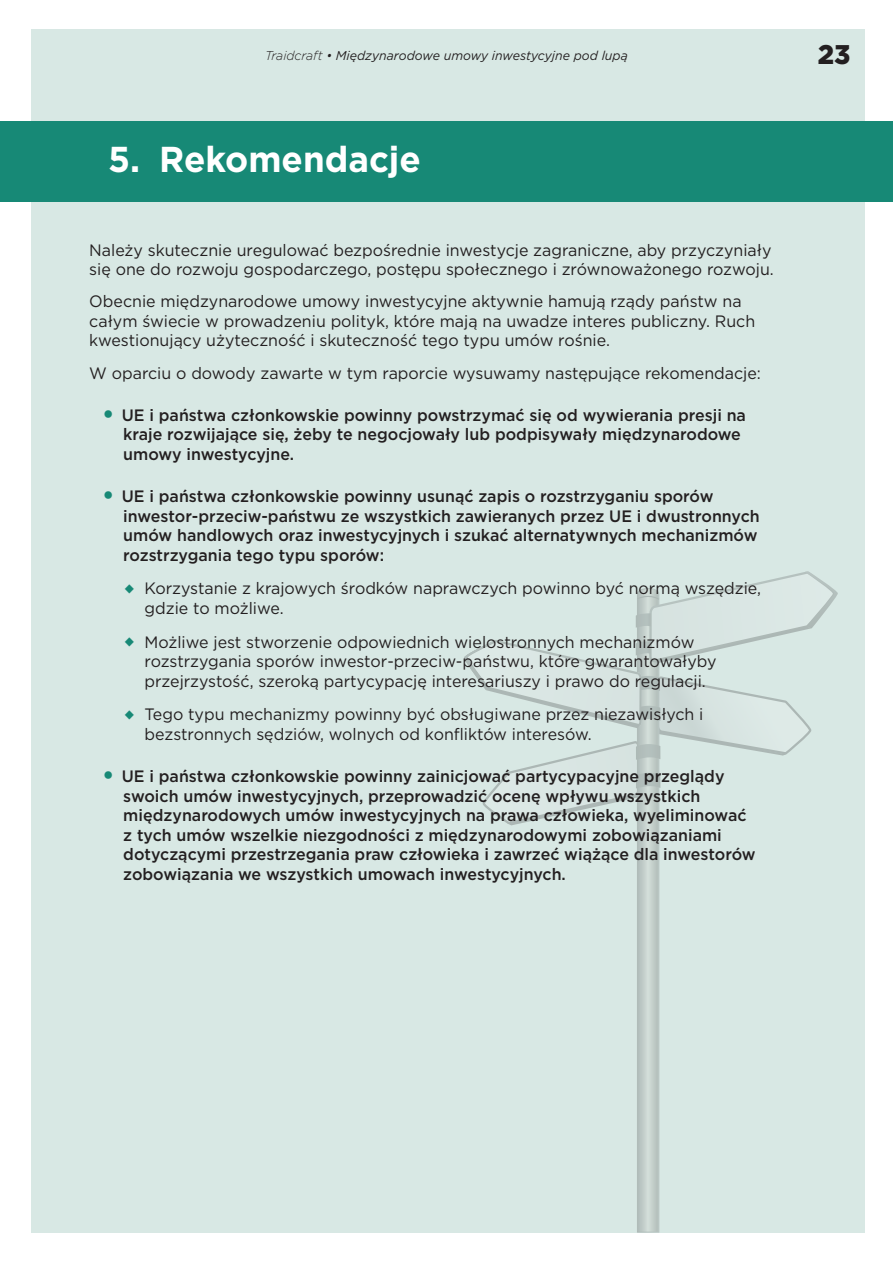
<style>
.page{position:relative;width:893px;height:1263px;background:#fff}
.page>*{position:absolute;margin:0;border:0;box-sizing:border-box;transform-origin:0 0}
.header_30pt_bold{font:700 36px "Gotham";color:#fff}
.t1{font:900 27px "Gotham";color:#231f20}
.body_text{font:16.5px/19.5px "Gotham";color:#231f20}
.body_text-2{font:500 16.5px/19.5px "Gotham";color:#231f20}
.t2{font:italic 12.75px "Gotham";color:#231f20}
.s1{font-weight:300}
.s2{font-weight:700;font-size:25.5px;color:#178976}
</style>
<div class="page">
<div style="left:31px;top:30px;width:833px;height:1203px;background:#d8e8e4"></div>
<svg style="left:464px;top:571px;width:374px;height:662px"></svg>
<div style="left:0;top:121px;width:893px;height:81px;background:#178976"></div>
<p class="t2" style="left:265px;top:48px;width:364px"><span class="s1">Traidcraft •</span> Międzynarodowe umowy inwestycyjne pod lupą</p>
<h2 class="t1" style="left:818px;top:36px;width:34px">23</h2>
<p class="header_30pt_bold" style="left:108px;top:135px;width:314px">5. Rekomendacje</p>
<p class="body_text" style="left:89px;top:240px;width:686px">Należy skutecznie uregulować bezpośrednie inwestycje zagraniczne, aby przyczyniały się one do rozwoju gospodarczego, postępu społecznego i zrównoważonego rozwoju.</p>
<p class="body_text" style="left:89px;top:291px;width:667px">Obecnie międzynarodowe umowy inwestycyjne aktywnie hamują rządy państw na całym świecie w prowadzeniu polityk, które mają na uwadze interes publiczny. Ruch kwestionujący użyteczność i skuteczność tego typu umów rośnie.</p>
<p class="body_text" style="left:89px;top:363px;width:673px">W oparciu o dowody zawarte w tym raporcie wysuwamy następujące rekomendacje:</p>
<p class="body_text-2" style="left:123px;top:405px;width:624px;text-indent:-21px"><span class="s2">•</span> UE i państwa członkowskie powinny powstrzymać się od wywierania presji na kraje rozwijające się, żeby te negocjowały lub podpisywały międzynarodowe umowy inwestycyjne.</p>
<p class="body_text-2" style="left:123px;top:486px;width:638px;text-indent:-21px"><span class="s2">•</span> UE i państwa członkowskie powinny usunąć zapis o rozstrzyganiu sporów inwestor-przeciw-państwu ze wszystkich zawieranych przez UE i dwustronnych umów handlowych oraz inwestycyjnych i szukać alternatywnych mechanizmów rozstrzygania tego typu sporów:</p>
<p class="body_text" style="left:145px;top:578px;width:618px">Korzystanie z krajowych środków naprawczych powinno być normą wszędzie, gdzie to możliwe.</p>
<p class="body_text" style="left:145px;top:632px;width:573px">Możliwe jest stworzenie odpowiednich wielostronnych mechanizmów rozstrzygania sporów inwestor-przeciw-państwu, które gwarantowałyby przejrzystość, szeroką partycypację interesariuszy i prawo do regulacji.</p>
<p class="body_text" style="left:145px;top:704px;width:560px">Tego typu mechanizmy powinny być obsługiwane przez niezawisłych i bezstronnych sędziów, wolnych od konfliktów interesów.</p>
<p class="body_text-2" style="left:123px;top:766px;width:634px;text-indent:-21px"><span class="s2">•</span> UE i państwa członkowskie powinny zainicjować partycypacyjne przeglądy swoich umów inwestycyjnych, przeprowadzić ocenę wpływu wszystkich międzynarodowych umów inwestycyjnych na prawa człowieka, wyeliminować z tych umów wszelkie niezgodności z międzynarodowymi zobowiązaniami dotyczącymi przestrzegania praw człowieka i zawrzeć wiążące dla inwestorów zobowiązania we wszystkich umowach inwestycyjnych.</p>
</div>
